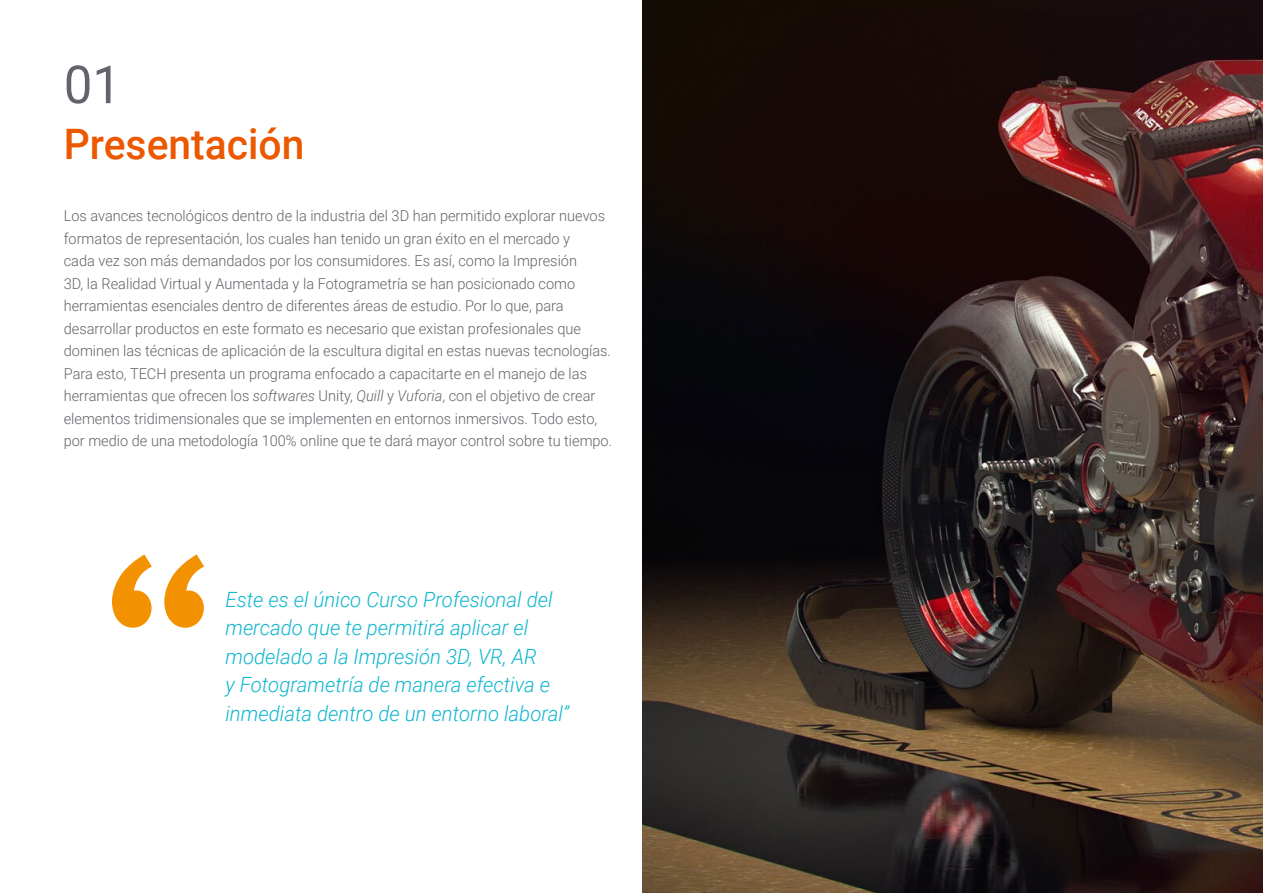
<style>
.page{position:relative;width:1263px;height:893px;background:#fff}
.page>*{position:absolute;margin:0;border:0;box-sizing:border-box;transform-origin:0 0}
.t1{font:52.5px "Roboto";color:#61646a}
.t2{font:500 42px "Roboto";color:#ec5800}
.t3{font:italic 300 21px/28.5px "Roboto";color:#0fb6cf}
.t4{font:300 15px/22.5px "Roboto";color:#61646a}
.s1{font-style:italic}
</style>
<div class="page">
<svg style="left:112px;top:554px;width:92px;height:74px"></svg>
<img style="left:642px;top:0;width:621px;height:893px">
<h1 class="t1" style="left:64px;top:48px;width:59px">01</h1>
<h2 class="t2" style="left:64px;top:115px;width:242px">Presentación</h2>
<p class="t4" style="left:64px;top:204px;width:550px">Los avances tecnológicos dentro de la industria del 3D han permitido explorar nuevos formatos de representación, los cuales han tenido un gran éxito en el mercado y<br>cada vez son más demandados por los consumidores. Es así, como la Impresión<br>3D, la Realidad Virtual y Aumentada y la Fotogrametría se han posicionado como herramientas esenciales dentro de diferentes áreas de estudio. Por lo que, para desarrollar productos en este formato es necesario que existan profesionales que dominen las técnicas de aplicación de la escultura digital en estas nuevas tecnologías.<br>Para esto, TECH presenta un programa enfocado a capacitarte en el manejo de las herramientas que ofrecen los <span class="s1">softwares</span> Unity, <span class="s1">Quill</span> y <span class="s1">Vuforia</span>, con el objetivo de crear elementos tridimensionales que se implementen en entornos inmersivos. Todo esto, por medio de una metodología 100% online que te dará mayor control sobre tu tiempo.</p>
<h3 class="t3" style="left:225px;top:584px;width:345px">Este es el único Curso Profesional del mercado que te permitirá aplicar el modelado a la Impresión 3D, VR, AR<br>y Fotogrametría de manera efectiva e inmediata dentro de un entorno laboral”</h3>
</div>
